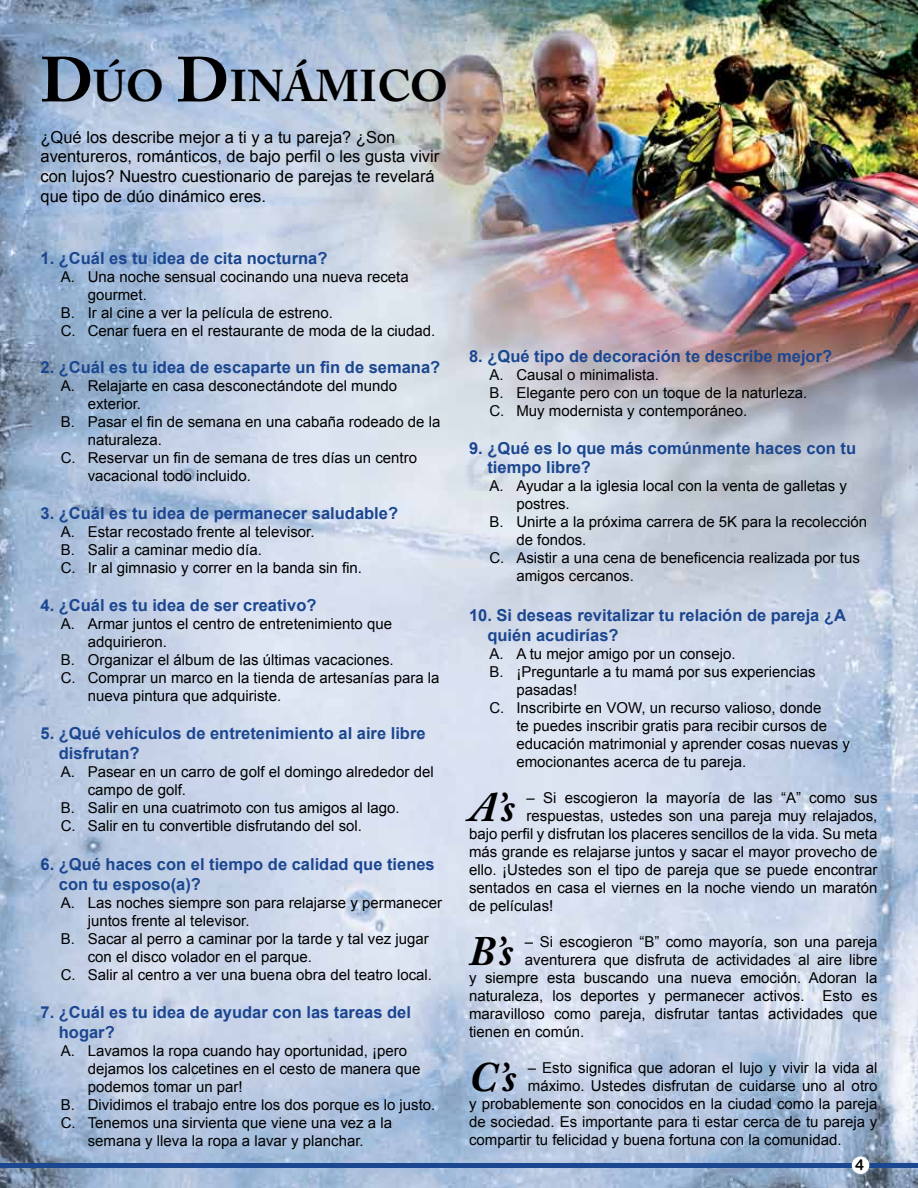
<style>
.page{position:relative;width:918px;height:1188px;background:#fff}
.page>*{position:absolute;margin:0;border:0;box-sizing:border-box;transform-origin:0 0}
.t1{font:700 44.1px "Adobe Caslon Pro";color:#000}
.t2{font:italic 700 41.7px "Adobe Caslon Pro";color:#000}
.t3{font:700 16.5px/19.8px "Arial";color:#1b4690}
.t4{font:16.5px/19.8px "Arial";color:#000}
.t5{font:15px/18px "Arial";color:#000}
.t6{font:15px "Arial Rounded MT Bold";color:#000}
.s1{font-size:63px}
</style>
<div class="page">
<img style="left:0;top:0;width:918px;height:1188px">
<div style="left:0;top:1163px;width:918px;height:5px;background:#1b4690"></div>
<div style="left:852px;top:1156px;width:17px;height:18px;background:#fff;border-radius:50%"></div>
<h1 class="t1" style="left:40px;top:60px;width:409px"><span class="s1">D</span>ÚO <span class="s1">D</span>INÁMICO</h1>
<p class="t4" style="left:40px;top:127px;width:400px">¿Qué los describe mejor a ti y a tu pareja? ¿Son aventureros, románticos, de bajo perfil o les gusta vivir con lujos? Nuestro cuestionario de parejas te revelará que tipo de dúo dinámico eres.</p>
<p class="t3" style="left:40px;top:248px;width:289px">1. ¿Cuál es tu idea de cita nocturna?</p>
<p class="t5" style="left:61px;top:267px;width:350px">A. Una noche sensual cocinando una nueva receta</p>
<p class="t5" style="left:88px;top:285px;width:61px">gourmet.</p>
<p class="t5" style="left:61px;top:303px;width:274px">B. Ir al cine a ver la película de estreno.</p>
<p class="t5" style="left:61px;top:321px;width:376px">C. Cenar fuera en el restaurante de moda de la ciudad.</p>
<p class="t3" style="left:40px;top:358px;width:401px">2. ¿Cuál es tu idea de escaparte un fin de semana?</p>
<p class="t5" style="left:61px;top:377px;width:338px">A. Relajarte en casa desconectándote del mundo</p>
<p class="t5" style="left:88px;top:395px;width:55px">exterior.</p>
<p class="t5" style="left:61px;top:413px;width:381px">B. Pasar el fin de semana en una cabaña rodeado de la</p>
<p class="t5" style="left:88px;top:431px;width:76px">naturaleza.</p>
<p class="t5" style="left:61px;top:449px;width:358px">C. Reservar un fin de semana de tres días un centro</p>
<p class="t5" style="left:88px;top:467px;width:165px">vacacional todo incluido.</p>
<p class="t3" style="left:40px;top:504px;width:359px">3. ¿Cuál es tu idea de permanecer saludable?</p>
<p class="t5" style="left:61px;top:523px;width:303px">A. Estar recostado frente al televisor.<br>B. Salir a caminar medio día.<br>C. Ir al gimnasio y correr en la banda sin fin.</p>
<p class="t3" style="left:40px;top:596px;width:278px">4. ¿Cuál es tu idea de ser creativo?</p>
<p class="t5" style="left:61px;top:615px;width:333px">A. Armar juntos el centro de entretenimiento que</p>
<p class="t5" style="left:88px;top:633px;width:81px">adquirieron.</p>
<p class="t5" style="left:61px;top:651px;width:334px">B. Organizar el álbum de las últimas vacaciones.</p>
<p class="t5" style="left:61px;top:669px;width:380px">C. Comprar un marco en la tienda de artesanías para la</p>
<p class="t5" style="left:88px;top:687px;width:195px">nueva pintura que adquiriste.</p>
<p class="t3" style="left:59px;top:724px;width:368px;text-indent:-18px">5. ¿Qué vehículos de entretenimiento al aire libre disfrutan?</p>
<p class="t5" style="left:61px;top:762px;width:375px">A. Pasear en un carro de golf el domingo alrededor del</p>
<p class="t5" style="left:88px;top:780px;width:100px">campo de golf.</p>
<p class="t5" style="left:61px;top:798px;width:340px">B. Salir en una cuatrimoto con tus amigos al lago.</p>
<p class="t5" style="left:61px;top:816px;width:303px">C. Salir en tu convertible disfrutando del sol.</p>
<p class="t3" style="left:59px;top:855px;width:377px;text-indent:-18px">6. ¿Qué haces con el tiempo de calidad que tienes con tu esposo(a)?</p>
<p class="t5" style="left:61px;top:894px;width:383px">A. Las noches siempre son para relajarse y permanecer</p>
<p class="t5" style="left:88px;top:912px;width:163px">juntos frente al televisor.</p>
<p class="t5" style="left:61px;top:930px;width:369px">B. Sacar al perro a caminar por la tarde y tal vez jugar</p>
<p class="t5" style="left:88px;top:948px;width:226px">con el disco volador en el parque.</p>
<p class="t5" style="left:61px;top:966px;width:373px">C. Salir al centro a ver una buena obra del teatro local.</p>
<p class="t3" style="left:59px;top:1003px;width:354px;text-indent:-18px">7. ¿Cuál es tu idea de ayudar con las tareas del hogar?</p>
<p class="t5" style="left:61px;top:1041px;width:348px">A. Lavamos la ropa cuando hay oportunidad, ¡pero</p>
<p class="t5" style="left:88px;top:1059px;width:334px">dejamos los calcetines en el cesto de manera que</p>
<p class="t5" style="left:88px;top:1077px;width:157px">podemos tomar un par!</p>
<p class="t5" style="left:61px;top:1095px;width:376px">B. Dividimos el trabajo entre los dos porque es lo justo.</p>
<p class="t5" style="left:61px;top:1113px;width:333px">C. Tenemos una sirvienta que viene una vez a la</p>
<p class="t5" style="left:88px;top:1131px;width:277px">semana y lleva la ropa a lavar y planchar.</p>
<p class="t3" style="left:469px;top:347px;width:365px">8. ¿Qué tipo de decoración te describe mejor?</p>
<p class="t5" style="left:489px;top:366px;width:320px">A. Causal o minimalista.<br>B. Elegante pero con un toque de la naturleza.<br>C. Muy modernista y contemporáneo.</p>
<p class="t3" style="left:487px;top:438px;width:370px;text-indent:-18px">9. ¿Qué es lo que más comúnmente haces con tu tiempo libre?</p>
<p class="t5" style="left:489px;top:477px;width:359px">A. Ayudar a la iglesia local con la venta de galletas y</p>
<p class="t5" style="left:516px;top:495px;width:55px">postres.</p>
<p class="t5" style="left:489px;top:513px;width:379px">B. Unirte a la próxima carrera de 5K para la recolección</p>
<p class="t5" style="left:516px;top:531px;width:72px">de fondos.</p>
<p class="t5" style="left:489px;top:549px;width:372px">C. Asistir a una cena de beneficencia realizada por tus</p>
<p class="t5" style="left:516px;top:567px;width:119px">amigos cercanos.</p>
<p class="t3" style="left:487px;top:606px;width:360px;text-indent:-18px">10. Si deseas revitalizar tu relación de pareja ¿A quién acudirías?</p>
<p class="t5" style="left:489px;top:645px;width:248px">A. A tu mejor amigo por un consejo.</p>
<p class="t5" style="left:489px;top:663px;width:328px">B. ¡Preguntarle a tu mamá por sus experiencias</p>
<p class="t5" style="left:516px;top:681px;width:62px">pasadas!</p>
<p class="t5" style="left:489px;top:699px;width:334px">C. Inscribirte en VOW, un recurso valioso, donde</p>
<p class="t5" style="left:516px;top:717px;width:312px">te puedes inscribir gratis para recibir cursos de</p>
<p class="t5" style="left:516px;top:735px;width:335px">educación matrimonial y aprender cosas nuevas y</p>
<p class="t5" style="left:516px;top:753px;width:232px">emocionantes acerca de tu pareja.</p>
<h2 class="t2" style="left:469px;top:782px;width:47px">A’s</h2>
<p class="t5" style="left:527px;top:789px;width:352px">– Si escogieron la mayoría de las “A” como sus</p>
<p class="t5" style="left:527px;top:807px;width:352px">respuestas, ustedes son una pareja muy relajados,</p>
<p class="t5" style="left:469px;top:825px;width:410px">bajo perfil y disfrutan los placeres sencillos de la vida. Su meta</p>
<p class="t5" style="left:469px;top:843px;width:410px">más grande es relajarse juntos y sacar el mayor provecho de</p>
<p class="t5" style="left:469px;top:861px;width:410px">ello. ¡Ustedes son el tipo de pareja que se puede encontrar</p>
<p class="t5" style="left:469px;top:879px;width:410px">sentados en casa el viernes en la noche viendo un maratón</p>
<p class="t5" style="left:469px;top:897px;width:86px">de películas!</p>
<h2 class="t2" style="left:469px;top:926px;width:46px">B’s</h2>
<p class="t5" style="left:525px;top:933px;width:354px">– Si escogieron “B” como mayoría, son una pareja</p>
<p class="t5" style="left:525px;top:951px;width:354px">aventurera que disfruta de actividades al aire libre</p>
<p class="t5" style="left:469px;top:969px;width:410px">y siempre esta buscando una nueva emoción. Adoran la</p>
<p class="t5" style="left:469px;top:987px;width:410px">naturaleza, los deportes y permanecer activos. Esto es</p>
<p class="t5" style="left:469px;top:1005px;width:410px">maravilloso como pareja, disfrutar tantas actividades que</p>
<p class="t5" style="left:469px;top:1023px;width:117px">tienen en común.</p>
<h2 class="t2" style="left:469px;top:1052px;width:49px">C’s</h2>
<p class="t5" style="left:528px;top:1059px;width:351px">– Esto significa que adoran el lujo y vivir la vida al</p>
<p class="t5" style="left:528px;top:1077px;width:351px">máximo. Ustedes disfrutan de cuidarse uno al otro</p>
<p class="t5" style="left:469px;top:1095px;width:410px">y probablemente son conocidos en la ciudad como la pareja</p>
<p class="t5" style="left:469px;top:1113px;width:410px">de sociedad. Es importante para ti estar cerca de tu pareja y</p>
<p class="t5" style="left:469px;top:1131px;width:374px">compartir tu felicidad y buena fortuna con la comunidad.</p>
<p class="t6" style="left:855px;top:1156px;width:10px">4</p>
</div>
